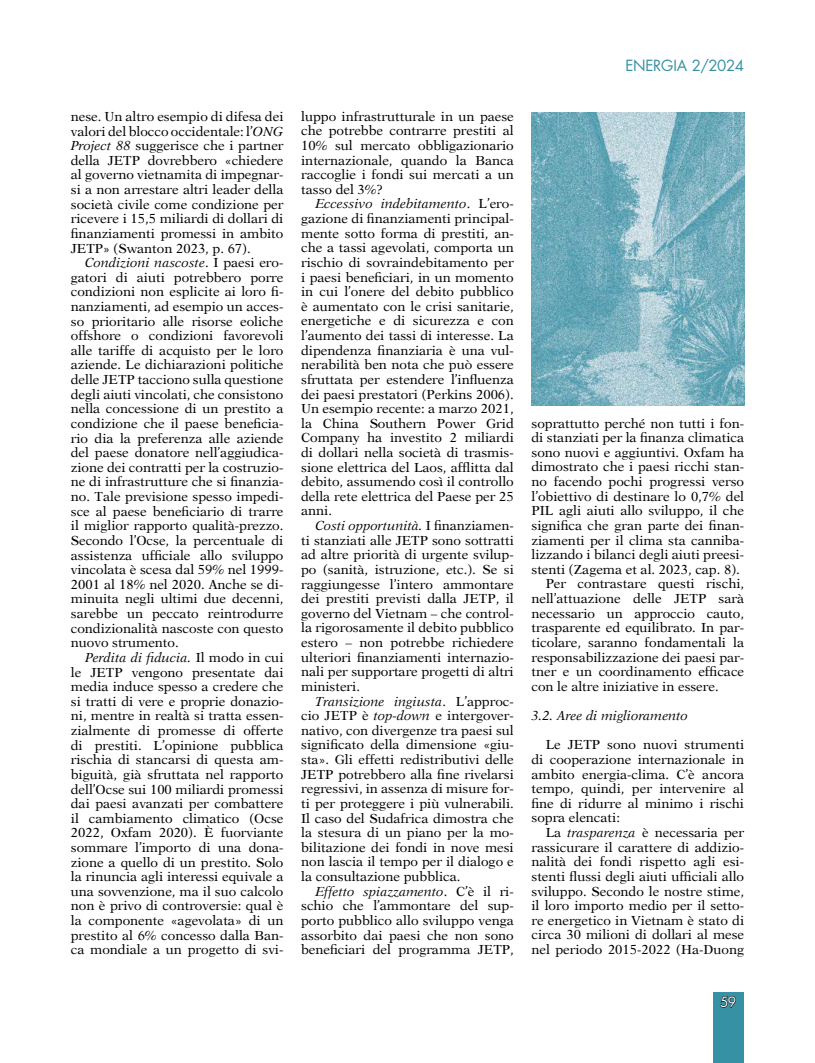
<style>
.page{position:relative;width:815px;height:1063px;background:#fff}
.page>*{position:absolute;margin:0;border:0;box-sizing:border-box;transform-origin:0 0}
.t1{font:15px "Futura";letter-spacing:-.02em;color:#3691a4}
.t2{font:13.75px "Futura";color:#fff}
.t3{font:13.12px/14.6px "New Aster";color:#000;text-align:justify}
.t4{font:italic 13.12px "New Aster";letter-spacing:-.005em;color:#000}
.s1{font-style:italic}
</style>
<div class="page">
<div style="left:713px;top:993px;width:30px;height:70px;background:#3691a4"></div>
<svg style="left:720px;top:996px;width:16px;height:12px"></svg>
<img style="left:531px;top:113px;width:213px;height:292px">
<p class="t3" style="left:71px;top:109px;width:214px">nese. Un altro esempio di difesa dei valori del blocco occidentale: l’<span class="s1">ONG Project 88</span> suggerisce che i partner della JETP dovrebbero «chiedere al governo vietnamita di impegnar&shy;si a non arrestare altri leader della società civile come condizione per ricevere i 15,5 miliardi di dollari di finanziamenti promessi in ambito JETP» (Swanton 2023, p. 67).</p>
<p class="t3" style="left:71px;top:255px;width:214px;text-indent:14px"><span class="s1">Condizioni nascoste</span>. I paesi ero&shy;gatori di aiuti potrebbero porre condizioni non esplicite ai loro fi&shy;nanziamenti, ad esempio un acces&shy;so prioritario alle risorse eoliche offshore o condizioni favorevoli alle tariffe di acquisto per le loro aziende. Le dichiarazioni politiche delle JETP tacciono sulla questione degli aiuti vincolati, che consistono nella concessione di un prestito a condizione che il paese beneficia&shy;rio dia la preferenza alle aziende del paese donatore nell’aggiudica&shy;zione dei contratti per la costruzio&shy;ne di infrastrutture che si finanzia&shy;no. Tale previsione spesso impedi&shy;sce al paese beneficiario di trarre il miglior rapporto qualità-prezzo.<br>Secondo l’Ocse, la percentuale di assistenza ufficiale allo sviluppo vincolata è scesa dal 59% nel 1999- 2001 al 18% nel 2020. Anche se di&shy;minuita negli ultimi due decenni, sarebbe un peccato reintrodurre condizionalità nascoste con questo nuovo strumento.</p>
<p class="t3" style="left:71px;top:650px;width:214px;text-indent:14px"><span class="s1">Perdita di fiducia.</span> Il modo in cui le JETP vengono presentate dai media induce spesso a credere che si tratti di vere e proprie donazio&shy;ni, mentre in realtà si tratta essen&shy;zialmente di promesse di offerte di prestiti. L’opinione pubblica rischia di stancarsi di questa am&shy;biguità, già sfruttata nel rapporto dell’Ocse sui 100 miliardi promessi dai paesi avanzati per combattere il cambiamento climatico (Ocse 2022, Oxfam 2020). È fuorviante sommare l’importo di una dona&shy;zione a quello di un prestito. Solo la rinuncia agli interessi equivale a una sovvenzione, ma il suo calcolo non è privo di controversie: qual è la componente «agevolata» di un prestito al 6% concesso dalla Ban&shy;ca mondiale a un progetto di svi-</p>
<p class="t3" style="left:301px;top:109px;width:214px">luppo infrastrutturale in un paese che potrebbe contrarre prestiti al 10% sul mercato obbligazionario internazionale, quando la Banca raccoglie i fondi sui mercati a un tasso del 3%?</p>
<p class="t3" style="left:301px;top:197px;width:214px;text-indent:14px"><span class="s1">Eccessivo indebitamento</span>. L’ero&shy;gazione di finanziamenti principal&shy;mente sotto forma di prestiti, an&shy;che a tassi agevolati, comporta un rischio di sovraindebitamento per i paesi beneficiari, in un momento in cui l’onere del debito pubblico è aumentato con le crisi sanitarie, energetiche e di sicurezza e con l’aumento dei tassi di interesse. La dipendenza finanziaria è una vul&shy;nerabilità ben nota che può essere sfruttata per estendere l’influenza dei paesi prestatori (Perkins 2006).<br>Un esempio recente: a marzo 2021, la China Southern Power Grid Company ha investito 2 miliardi di dollari nella società di trasmis&shy;sione elettrica del Laos, afflitta dal debito, assumendo così il controllo della rete elettrica del Paese per 25 anni.</p>
<p class="t3" style="left:301px;top:518px;width:214px;text-indent:14px"><span class="s1">Costi opportunità.</span> I finanziamen&shy;ti stanziati alle JETP sono sottratti ad altre priorità di urgente svilup&shy;po (sanità, istruzione, etc.). Se si raggiungesse l’intero ammontare dei prestiti previsti dalla JETP, il governo del Vietnam – che control&shy;la rigorosamente il debito pubblico estero – non potrebbe richiedere ulteriori finanziamenti internazio&shy;nali per supportare progetti di altri ministeri.</p>
<p class="t3" style="left:301px;top:694px;width:214px;text-indent:14px"><span class="s1">Transizione ingiusta</span>. L’approc&shy;cio JETP è <span class="s1">top-down</span> e intergover&shy;nativo, con divergenze tra paesi sul significato della dimensione «giu&shy;sta». Gli effetti redistributivi delle JETP potrebbero alla fine rivelarsi regressivi, in assenza di misure for&shy;ti per proteggere i più vulnerabili.<br>Il caso del Sudafrica dimostra che la stesura di un piano per la mo&shy;bilitazione dei fondi in nove mesi non lascia il tempo per il dialogo e la consultazione pubblica.</p>
<p class="t3" style="left:301px;top:884px;width:214px;text-indent:14px"><span class="s1">Effetto spiazzamento</span>. C’è il ri&shy;schio che l’ammontare del sup&shy;porto pubblico allo sviluppo venga assorbito dai paesi che non sono beneficiari del programma JETP,</p>
<p class="t1" style="left:625px;top:55px;width:120px">ENERGIA 2/2024</p>
<p class="t3" style="left:532px;top:416px;width:214px">soprattutto perché non tutti i fon-</p>
<p class="t3" style="left:532px;top:430px;width:214px">di stanziati per la finanza climatica</p>
<p class="t3" style="left:532px;top:445px;width:214px">sono nuovi e aggiuntivi. Oxfam ha</p>
<p class="t3" style="left:532px;top:460px;width:214px">dimostrato che i paesi ricchi stan-</p>
<p class="t3" style="left:532px;top:474px;width:214px">no facendo pochi progressi verso</p>
<p class="t3" style="left:532px;top:489px;width:214px">l’obiettivo di destinare lo 0,7% del</p>
<p class="t3" style="left:532px;top:504px;width:214px">PIL agli aiuti allo sviluppo, il che</p>
<p class="t3" style="left:532px;top:518px;width:214px">significa che gran parte dei finan-</p>
<p class="t3" style="left:532px;top:533px;width:214px">ziamenti per il clima sta canniba-</p>
<p class="t3" style="left:532px;top:547px;width:214px">lizzando i bilanci degli aiuti preesi-</p>
<p class="t3" style="left:532px;top:562px;width:210px">stenti (Zagema et al. 2023, cap. 8).</p>
<p class="t3" style="left:546px;top:577px;width:200px">Per contrastare questi rischi,</p>
<p class="t3" style="left:532px;top:591px;width:214px">nell’attuazione delle JETP sarà</p>
<p class="t3" style="left:532px;top:606px;width:214px">necessario un approccio cauto,</p>
<p class="t3" style="left:532px;top:621px;width:214px">trasparente ed equilibrato. In par-</p>
<p class="t3" style="left:532px;top:635px;width:214px">ticolare, saranno fondamentali la</p>
<p class="t3" style="left:532px;top:650px;width:214px">responsabilizzazione dei paesi par-</p>
<p class="t3" style="left:532px;top:664px;width:214px">tner e un coordinamento efficace</p>
<p class="t3" style="left:532px;top:679px;width:189px">con le altre iniziative in essere.</p>
<p class="t4" style="left:532px;top:708px;width:158px">3.2. Aree di miglioramento</p>
<p class="t3" style="left:532px;top:738px;width:214px;text-indent:14px">Le JETP sono nuovi strumenti di cooperazione internazionale in ambito energia-clima. C’è ancora tempo, quindi, per intervenire al fine di ridurre al minimo i rischi sopra elencati:</p>
<p class="t3" style="left:532px;top:825px;width:214px;text-indent:14px">La <span class="s1">trasparenza</span> è necessaria per rassicurare il carattere di addizio&shy;nalità dei fondi rispetto agli esi&shy;stenti flussi degli aiuti ufficiali allo sviluppo. Secondo le nostre stime, il loro importo medio per il setto&shy;re energetico in Vietnam è stato di circa 30 milioni di dollari al mese nel periodo 2015-2022 (Ha-Duong</p>
<p class="t2" style="left:720px;top:993px;width:18px">59</p>
</div>
